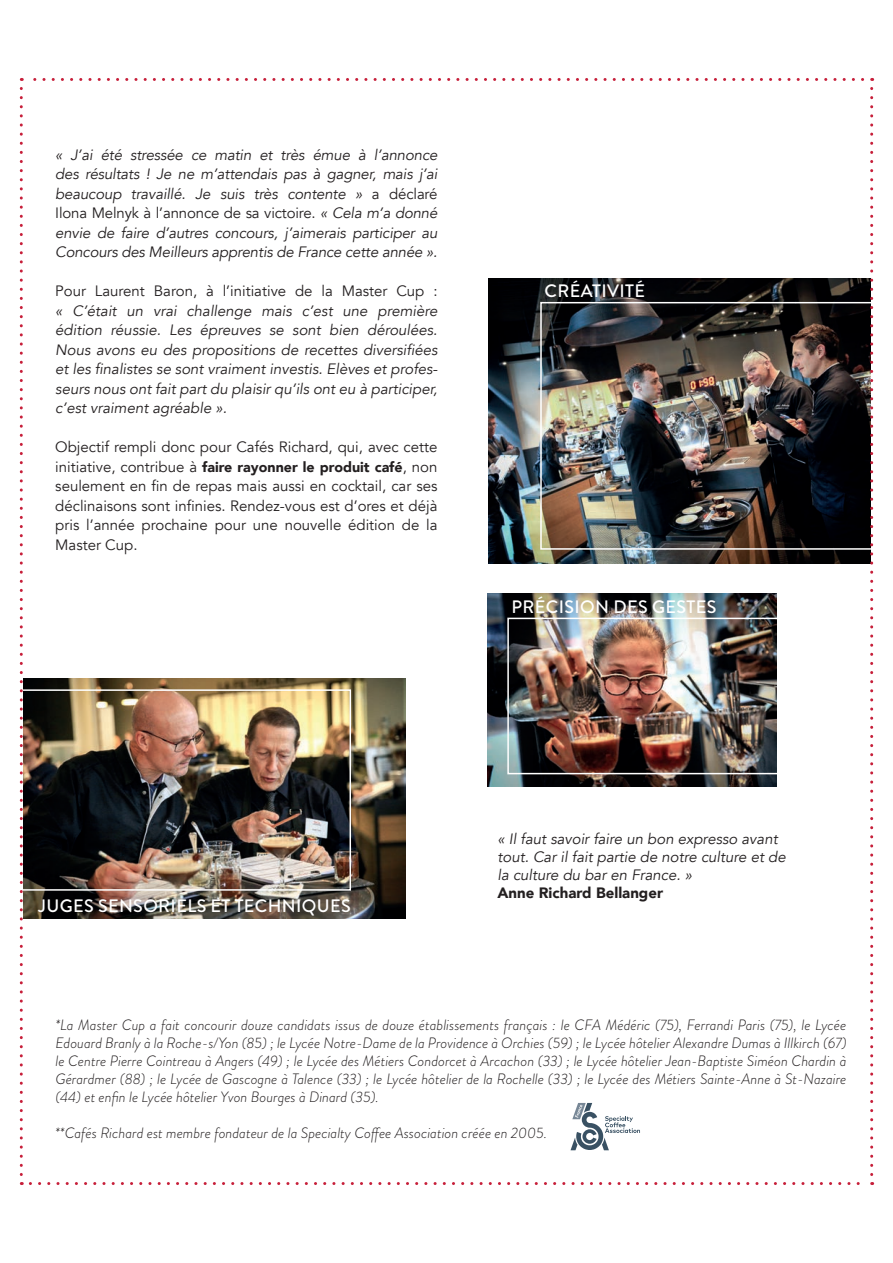
<style>
.page{position:relative;width:893px;height:1263px;background:#fff}
.page>*{position:absolute;margin:0;border:0;box-sizing:border-box;transform-origin:0 0}
.t1{font:500 18px "Brandon Grotesque";letter-spacing:.02em;color:#fff}
.t2{font:italic 15px/19.5px "Avenir";color:#231f20;text-align:justify}
.t3{font:italic 300 15px/18px "Brandon Grotesque";color:#231f20;text-align:justify}
.t4{font:15px/19.5px "Avenir";color:#231f20;text-align:justify}
.t5{font:900 15px "Avenir";color:#231f20}
.t6{font:900 14.25px "Avenir";color:#231f20}
.s1{font-style:normal}
.s2{font-weight:400;font-size:15px}
</style>
<div class="page">
<img style="left:488px;top:279px;width:382px;height:285px">
<img style="left:540px;top:302px;width:334px;height:248px">
<img style="left:23px;top:678px;width:382px;height:241px">
<div style="left:17px;top:689px;width:334px;height:202px;border:2px solid #fff"></div>
<img style="left:487px;top:594px;width:289px;height:192px">
<div style="left:507px;top:618px;width:280px;height:156px;border:2px solid #fff"></div>
<svg style="left:571px;top:1103px;width:69px;height:47px"></svg>
<svg style="left:20px;top:88px;width:3px;height:1097px"></svg>
<svg style="left:30px;top:1182px;width:843px;height:3px"></svg>
<svg style="left:870px;top:78px;width:3px;height:1096px"></svg>
<svg style="left:21px;top:78px;width:842px;height:3px"></svg>
<p class="t2" style="left:55px;top:145px;width:384px">« J’ai été stressée ce matin et très émue à l’annonce des résultats ! Je ne m’attendais pas à gagner, mais j’ai beaucoup travaillé. Je suis très contente » <span class="s1">a déclaré Ilona Melnyk à l’annonce de sa victoire.</span> « Cela m’a donné envie de faire d’autres concours, j’aimerais participer au Concours des Meilleurs apprentis de France cette année ».</p>
<p class="t4" style="left:55px;top:281px;width:384px">Pour Laurent Baron, à l’initiative de la Master Cup :</p>
<p class="t2" style="left:55px;top:301px;width:384px">« C’était un vrai challenge mais c’est une première édition réussie. Les épreuves se sont bien déroulées.<br>Nous avons eu des propositions de recettes diversifiées et les finalistes se sont vraiment investis. Elèves et profes&shy;seurs nous ont fait part du plaisir qu’ils ont eu à participer, c’est vraiment agréable ».</p>
<p class="t4" style="left:55px;top:437px;width:384px">Objectif rempli donc pour Cafés Richard, qui, avec cette</p>
<p class="t6" style="left:55px;top:454px;width:384px"><span class="s2">initiative, contribue à</span> faire rayonner le produit café<span class="s2">, non</span></p>
<p class="t4" style="left:55px;top:476px;width:384px">seulement en fin de repas mais aussi en cocktail, car ses déclinaisons sont infinies. Rendez-vous est d’ores et déjà pris l’année prochaine pour une nouvelle édition de la Master Cup.</p>
<p class="t1" style="left:544px;top:278px;width:102px">CRÉATIVITÉ</p>
<p class="t1" style="left:512px;top:594px;width:206px">PRÉCISION DES GESTES</p>
<p class="t1" style="left:39px;top:893px;width:314px">JUGES SENSORIELS ET TECHNIQUES</p>
<p class="t2" style="left:497px;top:830px;width:290px;line-height:18px;text-align:left">« Il faut savoir faire un bon expresso avant tout. Car il fait partie de notre culture et de la culture du bar en France. »</p>
<p class="t5" style="left:497px;top:880px;width:167px">Anne Richard Bellanger</p>
<p class="t3" style="left:56px;top:1016px;width:793px">*La Master Cup a fait concourir douze candidats issus de douze établissements français : le CFA Médéric (75), Ferrandi Paris (75), le Lycée Edouard Branly à la Roche-s/Yon (85) ; le Lycée Notre-Dame de la Providence à Orchies (59) ; le Lycée hôtelier Alexandre Dumas à Illkirch (67) le Centre Pierre Cointreau à Angers (49) ; le Lycée des Métiers Condorcet à Arcachon (33) ; le Lycée hôtelier Jean-Baptiste Siméon Chardin à Gérardmer (88) ; le Lycée de Gascogne à Talence (33) ; le Lycée hôtelier de la Rochelle (33) ; le Lycée des Métiers Sainte-Anne à St-Nazaire (44) et enfin le Lycée hôtelier Yvon Bourges à Dinard (35).</p>
<p class="t3" style="left:55px;top:1123px;width:493px">**Cafés Richard est membre fondateur de la Specialty Coffee Association créée en 2005.</p>
</div>
